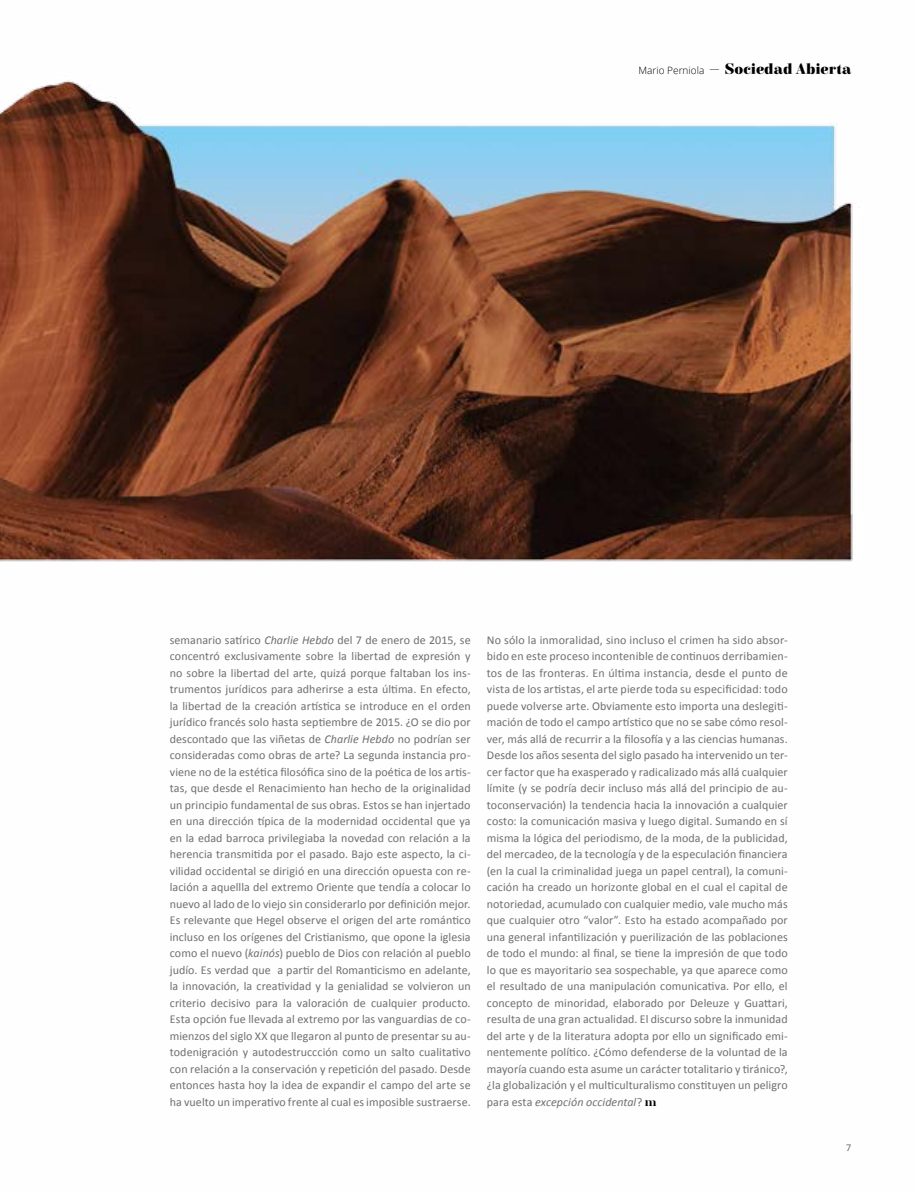
<style>
.page{position:relative;width:915px;height:1191px;background:#fff}
.page>*{position:absolute;margin:0;border:0;box-sizing:border-box;transform-origin:0 0}
.t1{font:900 15px "Elsie";letter-spacing:.01em;color:#000}
.t2{font:12px/16.5px "Calibri";letter-spacing:.005em;color:#706f6f;text-align:justify}
.t3{font:300 10.05px "Open Sans";color:#000}
.t4{font:9px "Open Sans";color:#575756}
.s1{font-family:"Open Sans";font-weight:300;font-size:10.05px}
.s2{font-style:italic}
.s3{font-family:"spinwerad";font-weight:700;font-size:11.25px;color:#000}
</style>
<div class="page">
<img style="left:0;top:80px;width:853px;height:482px">
<p class="t1" style="left:709px;top:61px;width:143px"><span class="s1">—</span> Sociedad Abierta</p>
<p class="t3" style="left:638px;top:64px;width:67px">Mario Perniola</p>
<p class="t2" style="left:170px;top:631px;width:302px">semanario satírico <span class="s2">Charlie Hebdo</span> del 7 de enero de 2015, se concentró exclusivamente sobre la libertad de expresión y no sobre la libertad del arte, quizá porque faltaban los ins&shy;trumentos jurídicos para adherirse a esta última. En efecto, la libertad de la creación artística se introduce en el orden jurídico francés solo hasta septiembre de 2015. ¿O se dio por descontado que las viñetas de <span class="s2">Charlie Hebdo</span> no podrían ser consideradas como obras de arte? La segunda instancia pro&shy;viene no de la estética filosófica sino de la poética de los artis&shy;tas, que desde el Renacimiento han hecho de la originalidad un principio fundamental de sus obras. Estos se han injertado en una dirección típica de la modernidad occidental que ya en la edad barroca privilegiaba la novedad con relación a la herencia transmitida por el pasado. Bajo este aspecto, la ci&shy;vilidad occidental se dirigió en una dirección opuesta con re&shy;lación a aquellla del extremo Oriente que tendía a colocar lo nuevo al lado de lo viejo sin considerarlo por definición mejor.<br>Es relevante que Hegel observe el origen del arte romántico incluso en los orígenes del Cristianismo, que opone la iglesia como el nuevo (<span class="s2">kainós</span>) pueblo de Dios con relación al pueblo judío. Es verdad que a partir del Romanticismo en adelante, la innovación, la creatividad y la genialidad se volvieron un criterio decisivo para la valoración de cualquier producto.<br>Esta opción fue llevada al extremo por las vanguardias de co&shy;mienzos del siglo XX que llegaron al punto de presentar su au&shy;todenigración y autodestruccción como un salto cualitativo con relación a la conservación y repetición del pasado. Desde entonces hasta hoy la idea de expandir el campo del arte se ha vuelto un imperativo frente al cual es imposible sustraerse.</p>
<p class="t2" style="left:486px;top:631px;width:302px">No sólo la inmoralidad, sino incluso el crimen ha sido absor&shy;bido en este proceso incontenible de continuos derribamien&shy;tos de las fronteras. En última instancia, desde el punto de vista de los artistas, el arte pierde toda su especificidad: todo puede volverse arte. Obviamente esto importa una deslegiti&shy;mación de todo el campo artístico que no se sabe cómo resol&shy;ver, más allá de recurrir a la filosofía y a las ciencias humanas.<br>Desde los años sesenta del siglo pasado ha intervenido un ter&shy;cer factor que ha exasperado y radicalizado más allá cualquier límite (y se podría decir incluso más allá del principio de au&shy;toconservación) la tendencia hacia la innovación a cualquier costo: la comunicación masiva y luego digital. Sumando en sí misma la lógica del periodismo, de la moda, de la publicidad, del mercadeo, de la tecnología y de la especulación financiera (en la cual la criminalidad juega un papel central), la comuni&shy;cación ha creado un horizonte global en el cual el capital de notoriedad, acumulado con cualquier medio, vale mucho más que cualquier otro “valor”. Esto ha estado acompañado por una general infantilización y puerilización de las poblaciones de todo el mundo: al final, se tiene la impresión de que todo lo que es mayoritario sea sospechable, ya que aparece como el resultado de una manipulación comunicativa. Por ello, el concepto de minoridad, elaborado por Deleuze y Guattari, resulta de una gran actualidad. El discurso sobre la inmunidad del arte y de la literatura adopta por ello un significado emi&shy;nentemente político. ¿Cómo defenderse de la voluntad de la mayoría cuando esta asume un carácter totalitario y tiránico?, ¿la globalización y el multiculturalismo constituyen un peligro para esta <span class="s2">excepción occidental</span>? <span class="s3">m</span></p>
<p class="t4" style="left:845px;top:1141px;width:7px">7</p>
</div>
